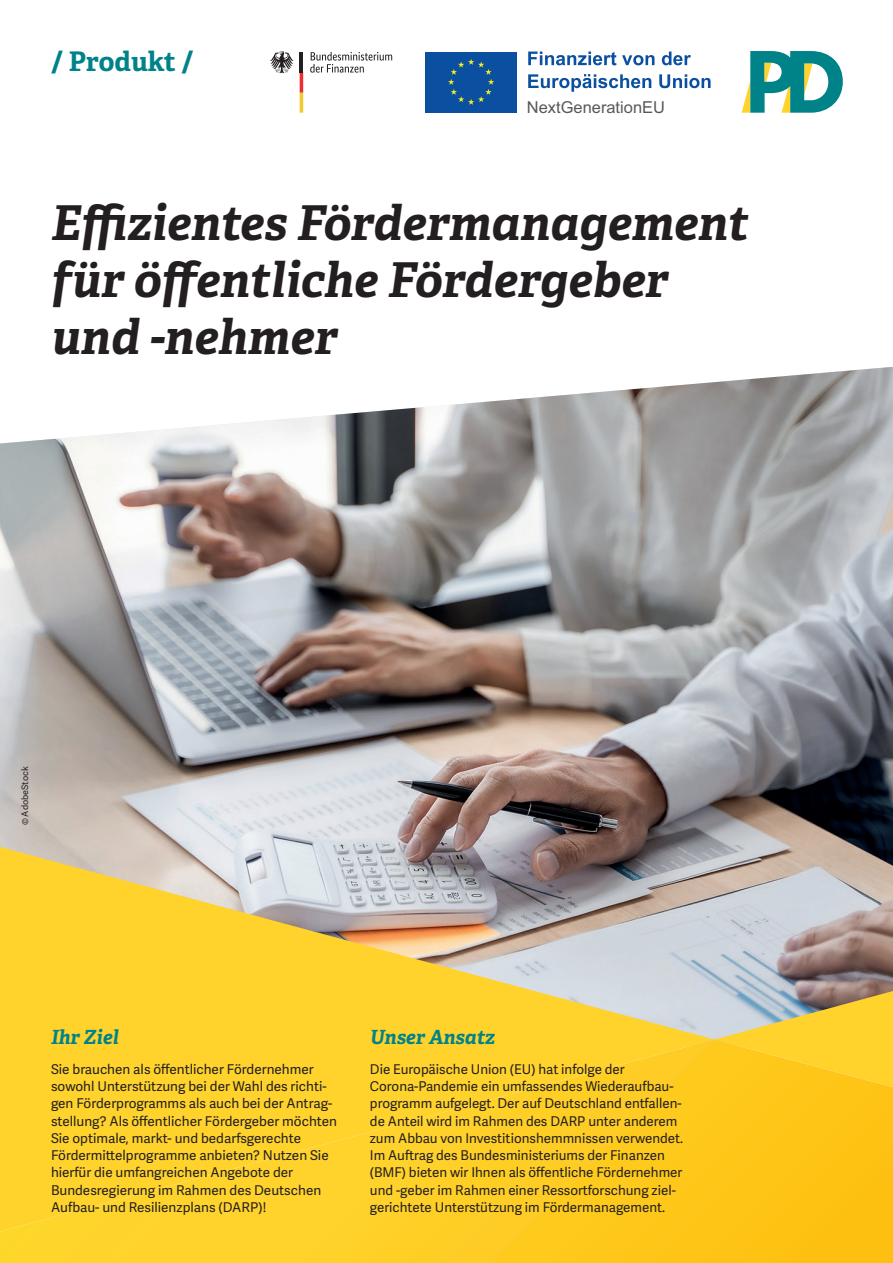
<style>
.page{position:relative;width:893px;height:1263px;background:#fff}
.page>*{position:absolute;margin:0;border:0;box-sizing:border-box;transform-origin:0 0}
.t1{font:italic 700 48px/57px "Adelle";color:#231f20}
.t2{font:700 27px "Adelle";color:#008289}
.t3{font:italic 700 19.5px "Adelle";color:#008289}
.t4{font:16.5px "Arial";color:#58595b}
.t5{font:13.5px/17.2px "Adelle Sans";color:#231f20}
.t6{font:9px "Adelle Sans";color:#231f20}
</style>
<div class="page">
<img style="left:0;top:367px;width:893px;height:624px">
<svg style="left:0;top:1087px;width:893px;height:176px;background:#fec81b"></svg>
<svg style="left:0;top:847px;width:714px;height:384px;background:#efca4b"></svg>
<svg style="left:714px;top:991px;width:179px;height:96px;background:#e8c64c"></svg>
<svg style="left:742px;top:51px;width:101px;height:62px"></svg>
<svg style="left:310px;top:52px;width:82px;height:21px"></svg>
<svg style="left:300px;top:72px;width:3px;height:41px"></svg>
<svg style="left:270px;top:51px;width:24px;height:22px"></svg>
<hr style="left:300px;top:52px;width:3px;height:20px;background:#231f20">
<div style="left:425px;top:52px;width:92px;height:61px;background:#0b50a0"></div>
<svg style="left:448px;top:59px;width:46px;height:46px"></svg>
<svg style="left:528px;top:52px;width:88px;height:13px"></svg>
<svg style="left:622px;top:55px;width:32px;height:10px"></svg>
<svg style="left:662px;top:52px;width:29px;height:13px"></svg>
<svg style="left:528px;top:74px;width:123px;height:18px"></svg>
<svg style="left:659px;top:74px;width:52px;height:14px"></svg>
<h2 class="t2" style="left:51px;top:45px;width:144px">/ Produkt /</h2>
<p class="t4" style="left:527px;top:95px;width:140px">NextGenerationEU</p>
<h1 class="t1" style="left:51px;top:195px;width:699px">Effizientes Fördermanagement für öffentliche Fördergeber und -nehmer</h1>
<p class="t6" style="left:18px;top:825px;width:60px;rotate:-90deg">© AdobeStock</p>
<h3 class="t3" style="left:51px;top:1025px;width:69px">Ihr Ziel</h3>
<p class="t5" style="left:51px;top:1060px;width:287px">Sie brauchen als öffentlicher Fördernehmer sowohl Unterstützung bei der Wahl des richti&shy;gen Förderprogramms als auch bei der Antrag&shy;stellung? Als öffentlicher Fördergeber möchten Sie optimale, markt- und bedarfsgerechte Fördermittelprogramme anbieten? Nutzen Sie hierfür die umfangreichen Angebote der Bundesregierung im Rahmen des Deutschen Aufbau- und Resilienzplans (DARP)!</p>
<h3 class="t3" style="left:370px;top:1025px;width:126px">Unser Ansatz</h3>
<p class="t5" style="left:370px;top:1060px;width:315px">Die Europäische Union (EU) hat infolge der Corona-Pandemie ein umfassendes Wiederaufbau&shy;programm aufgelegt. Der auf Deutschland entfallen&shy;de Anteil wird im Rahmen des DARP unter anderem zum Abbau von Investitionshemmnissen verwendet.<br>Im Auftrag des Bundesministeriums der Finanzen (BMF) bieten wir Ihnen als öffentliche Fördernehmer und -geber im Rahmen einer Ressortforschung ziel&shy;gerichtete Unterstützung im Fördermanagement.</p>
</div>
